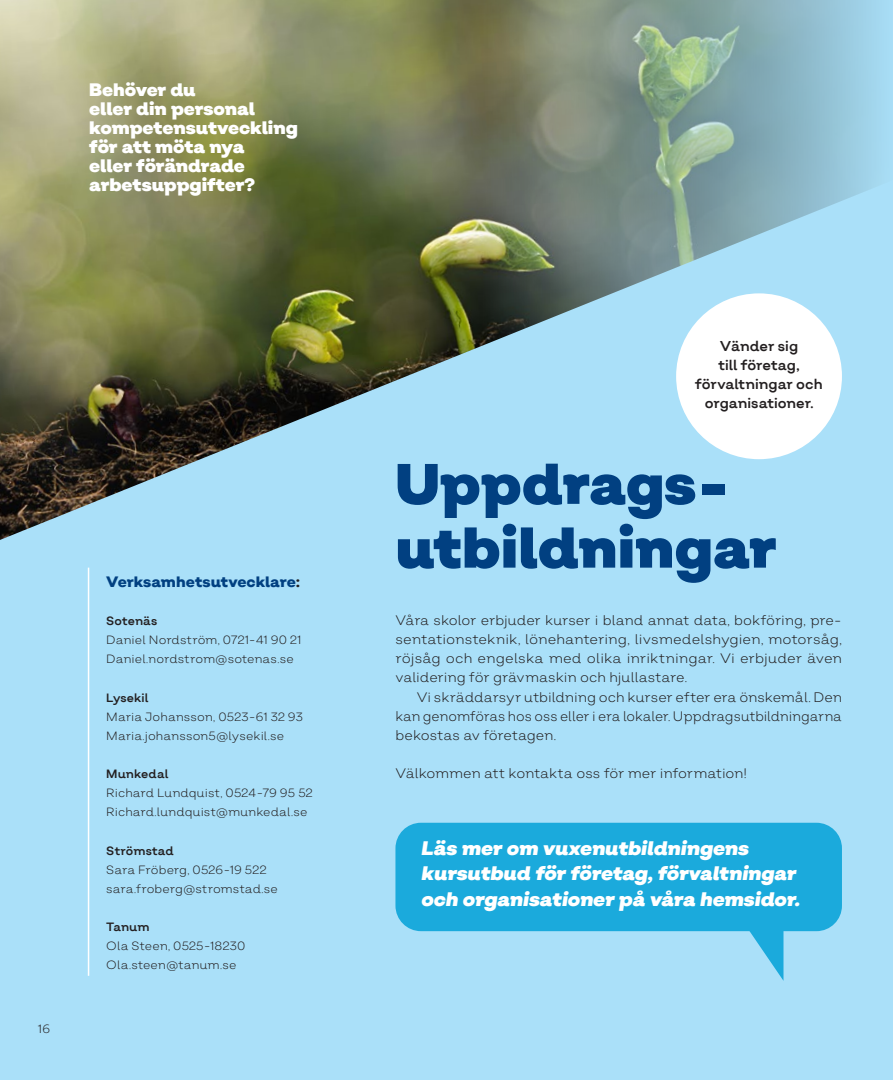
<style>
.page{position:relative;width:893px;height:1080px;background:#aae0f9}
.page>*{position:absolute;margin:0;border:0;box-sizing:border-box;transform-origin:0 0}
.Huvudrubrik_-_kopia{font:900 57px "Salvatore";color:#014081}
.Brödtext_-_indrag{font:italic 900 19.5px/25.5px "Salvatore";letter-spacing:-.01em;color:#fff}
.Brödrubrik2{font:900 18px/19.2px "Salvatore";letter-spacing:-.005em;color:#fff}
.Brödtext_-_mini{font:800 15px "Salvatore";color:#014081}
.Brödrubrik1{font:14.25px "Salvatore";color:#231f20}
.Brödtext{font:300 13.8px/19.2px "Salvatore";color:#231f20}
.Brödtext_-_indrag-2{font:300 13.8px/19.2px "Salvatore";letter-spacing:-.005em;color:#231f20;text-align:justify}
.Brödtext_-_mini-2{font:300 12px "Salvatore";letter-spacing:.01em;color:#231f20}
.Brödtext_-_mini-3{font:12px "Salvatore";letter-spacing:.005em;color:#231f20}
.s1{color:#231f20}
</style>
<div class="page">
<img style="left:0;top:0;width:877px;height:540px">
<div style="left:676px;top:293px;width:166px;height:166px;background:#fff;border-radius:50%"></div>
<div style="left:395px;top:823px;width:447px;height:108px;background:#1baadc;border-radius:26px"></div>
<svg style="left:740px;top:931px;width:43px;height:49px"></svg>
<hr style="left:88px;top:568px;width:1px;height:408px;background:#fff">
<p class="Brödrubrik2" style="left:89px;top:80px;width:108px">Behöver du</p>
<p class="Brödrubrik2" style="left:89px;top:99px;width:210px">eller din personal kompetensutveckling för att möta nya</p>
<p class="Brödrubrik2" style="left:89px;top:157px;width:157px">eller förändrade</p>
<p class="Brödrubrik2" style="left:89px;top:176px;width:167px">arbetsuppgifter?</p>
<p class="Brödtext_-_mini-2" style="left:38px;top:1022px;width:13px">16</p>
<p class="Brödtext_-_mini" style="left:106px;top:572px;width:195px">Verksamhetsutvecklare<span class="s1">:</span></p>
<p class="Brödtext_-_mini-3" style="left:106px;top:613px;width:53px">Sotenäs</p>
<p class="Brödtext_-_mini-2" style="left:106px;top:632px;width:197px">Daniel Nordström, 0721-41 90 21</p>
<p class="Brödtext_-_mini-2" style="left:106px;top:652px;width:189px">Daniel.nordstrom@sotenas.se</p>
<p class="Brödtext_-_mini-3" style="left:106px;top:690px;width:44px">Lysekil</p>
<p class="Brödtext_-_mini-2" style="left:106px;top:709px;width:198px">Maria Johansson, 0523-61 32 93</p>
<p class="Brödtext_-_mini-2" style="left:106px;top:728px;width:179px">Maria.johansson5@lysekil.se</p>
<p class="Brödtext_-_mini-3" style="left:106px;top:766px;width:64px">Munkedal</p>
<p class="Brödtext_-_mini-2" style="left:106px;top:786px;width:208px">Richard Lundquist, 0524-79 95 52</p>
<p class="Brödtext_-_mini-2" style="left:106px;top:805px;width:203px">Richard.lundquist@munkedal.se</p>
<p class="Brödtext_-_mini-3" style="left:106px;top:843px;width:69px">Strömstad</p>
<p class="Brödtext_-_mini-2" style="left:106px;top:862px;width:162px">Sara Fröberg, 0526-19 522</p>
<p class="Brödtext_-_mini-2" style="left:106px;top:881px;width:173px">sara.froberg@stromstad.se</p>
<p class="Brödtext_-_mini-3" style="left:106px;top:919px;width:45px">Tanum</p>
<p class="Brödtext_-_mini-2" style="left:106px;top:939px;width:140px">Ola Steen, 0525-18230</p>
<p class="Brödtext_-_mini-2" style="left:106px;top:958px;width:132px">Ola.steen@tanum.se</p>
<p class="Brödrubrik1" style="left:720px;top:337px;width:80px">Vänder sig</p>
<p class="Brödrubrik1" style="left:718px;top:356px;width:82px">till företag,</p>
<p class="Brödrubrik1" style="left:695px;top:375px;width:129px">förvaltningar och</p>
<p class="Brödrubrik1" style="left:705px;top:394px;width:110px">organisationer.</p>
<p class="Huvudrubrik_-_kopia" style="left:395px;top:446px;width:336px">Uppdrags-</p>
<p class="Huvudrubrik_-_kopia" style="left:395px;top:510px;width:383px">utbildningar</p>
<p class="Brödtext" style="left:395px;top:610px;width:448px">Våra skolor erbjuder kurser i bland annat data, bokföring, pre&shy;sentationsteknik, lönehantering, livsmedelshygien, motorsåg, röjsåg och engelska med olika inriktningar. Vi erbjuder även validering för grävmaskin och hjullastare.</p>
<p class="Brödtext_-_indrag-2" style="left:395px;top:687px;width:448px;text-indent:21px">Vi skräddarsyr utbildning och kurser efter era önskemål. Den kan genomföras hos oss eller i era lokaler. Uppdragsutbildningarna bekostas av företagen.</p>
<p class="Brödtext" style="left:395px;top:764px;width:353px">Välkommen att kontakta oss för mer information!</p>
<p class="Brödtext_-_indrag" style="left:421px;top:836px;width:329px">Läs mer om vuxenutbildningens</p>
<p class="Brödtext_-_indrag" style="left:421px;top:861px;width:380px">kursutbud för företag, förvaltningar och organisationer på våra hemsidor.</p>
</div>
